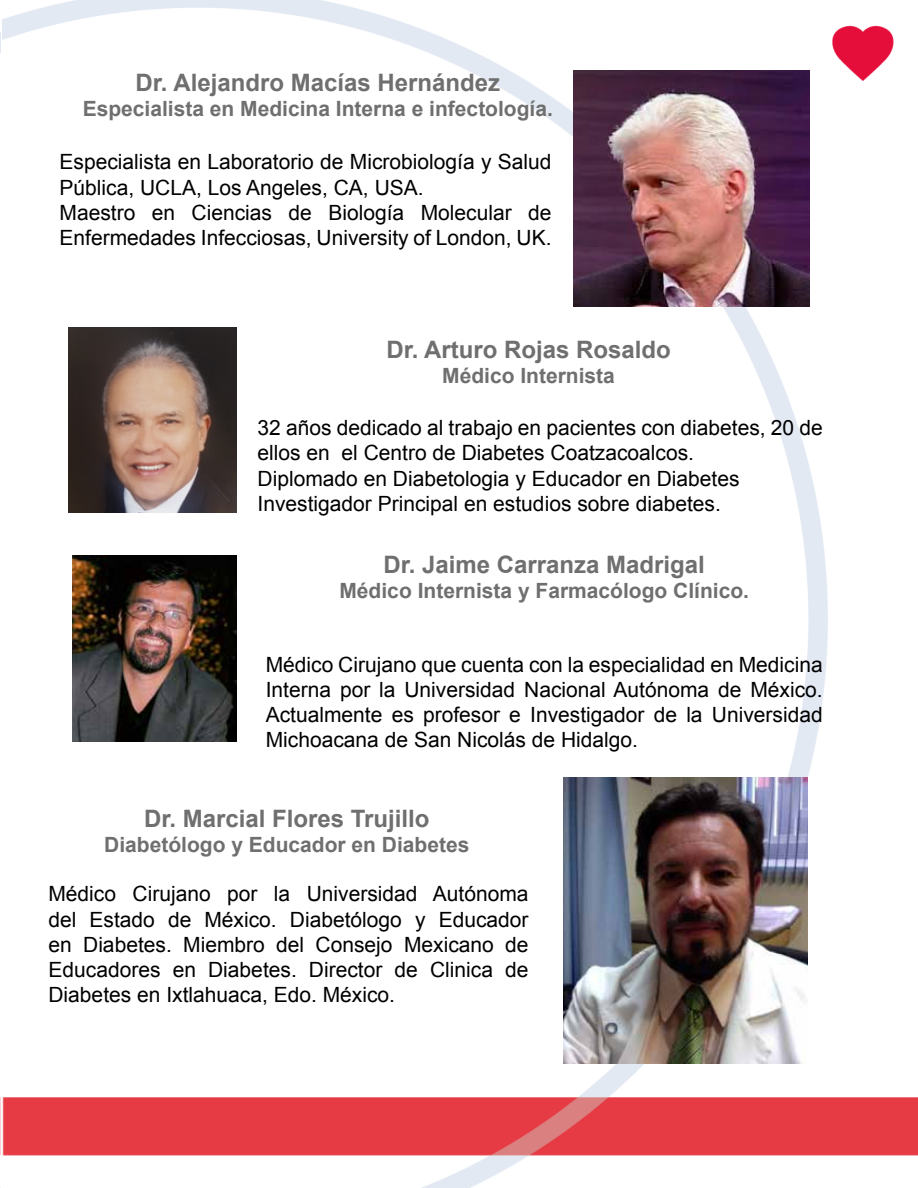
<style>
.page{position:relative;width:918px;height:1188px;background:#fff}
.page>*{position:absolute;margin:0;border:0;box-sizing:border-box;transform-origin:0 0}
.t1{font:700 24px "Arial";color:#706f6f}
.t2{font:21px/25.2px "Arial";color:#000}
.t3{font:700 21px "Arial";color:#706f6f}
</style>
<div class="page">
<img style="left:0;top:0;width:918px;height:1188px">
<img style="left:69px;top:327px;width:168px;height:186px">
<img style="left:72px;top:556px;width:165px;height:185px">
<img style="left:573px;top:70px;width:236px;height:236px">
<img style="left:564px;top:777px;width:244px;height:286px">
<p class="t1" style="left:136px;top:67px;width:366px">Dr. Alejandro Macías Hernández</p>
<p class="t3" style="left:83px;top:95px;width:472px">Especialista en Medicina Interna e infectología.</p>
<p class="t2" style="left:60px;top:150px;width:494px">Especialista en Laboratorio de Microbiología y Salud Pública, UCLA, Los Angeles, CA, USA.<br>Maestro en Ciencias de Biología Molecular de Enfermedades Infecciosas, University of London, UK.</p>
<p class="t1" style="left:386px;top:334px;width:286px">Dr. Arturo Rojas Rosaldo</p>
<p class="t3" style="left:442px;top:362px;width:174px">Médico Internista</p>
<p class="t2" style="left:258px;top:416px;width:567px">32 años dedicado al trabajo en pacientes con diabetes, 20 de ellos en el Centro de Diabetes Coatzacoalcos.<br>Diplomado en Diabetologia y Educador en Diabetes Investigador Principal en estudios sobre diabetes.</p>
<p class="t1" style="left:384px;top:549px;width:323px">Dr. Jaime Carranza Madrigal</p>
<p class="t3" style="left:339px;top:577px;width:411px">Médico Internista y Farmacólogo Clínico.</p>
<p class="t2" style="left:266px;top:652px;width:558px;text-align:justify">Médico Cirujano que cuenta con la especialidad en Medicina Interna por la Universidad Nacional Autónoma de México.<br>Actualmente es profesor e Investigador de la Universidad Michoacana de San Nicolás de Hidalgo.</p>
<p class="t1" style="left:144px;top:802px;width:287px">Dr. Marcial Flores Trujillo</p>
<p class="t3" style="left:104px;top:831px;width:367px">Diabetólogo y Educador en Diabetes</p>
<p class="t2" style="left:48px;top:882px;width:482px;text-align:justify">Médico Cirujano por la Universidad Autónoma del Estado de México. Diabetólogo y Educador en Diabetes. Miembro del Consejo Mexicano de Educadores en Diabetes. Director de Clinica de Diabetes en Ixtlahuaca, Edo. México.</p>
</div>
